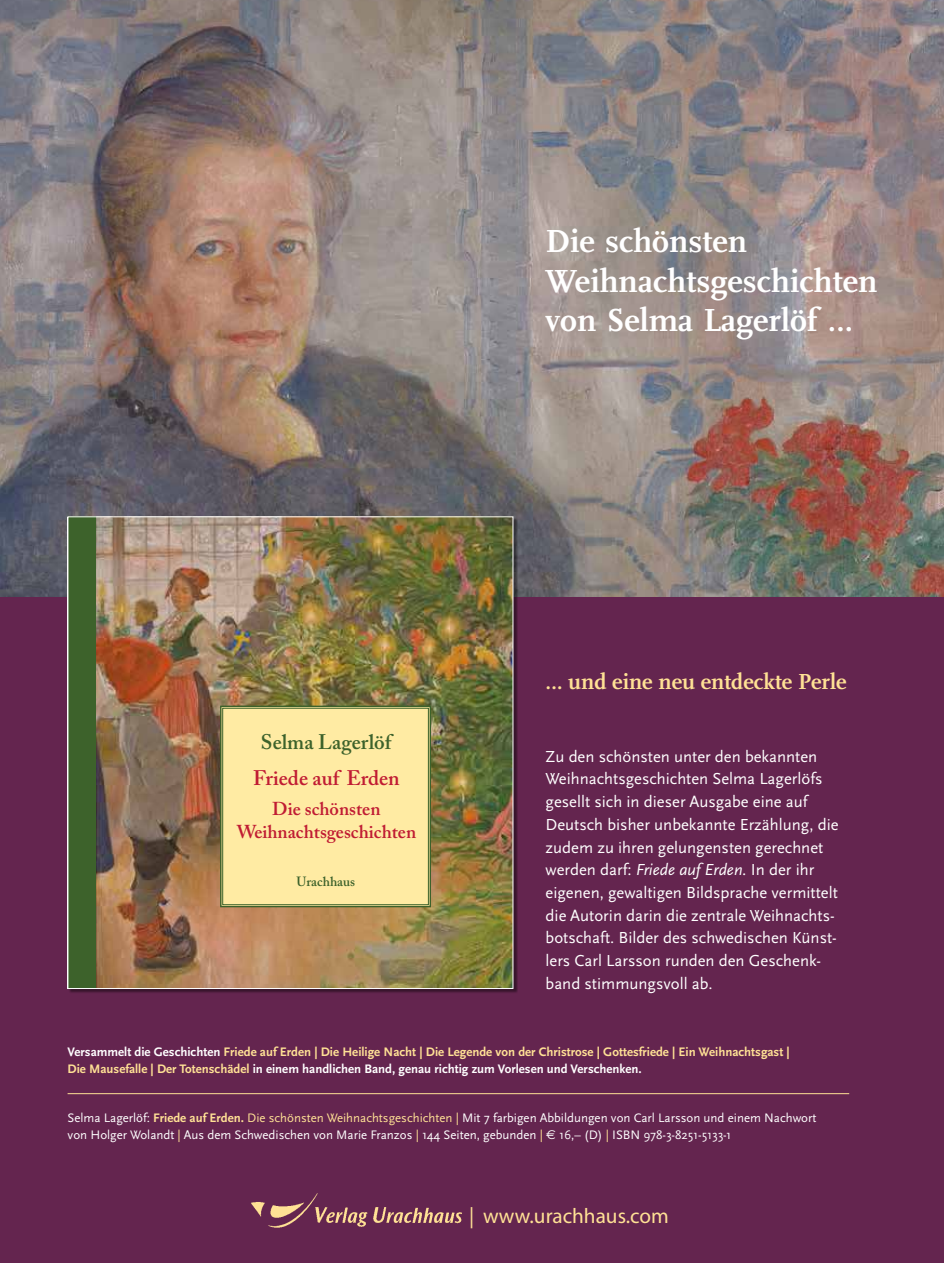
<style>
.page{position:relative;width:944px;height:1263px;background:#fff}
.page>*{position:absolute;margin:0;border:0;box-sizing:border-box;transform-origin:0 0}
.t1{font:700 33.3px/39.5px "Scala";color:#fff}
.t2{font:700 22.65px "Scala OT";color:#ffe195}
.t3{font:21.15px "Myriad Pro";color:#ffe195}
.t4{font:600 21px "Adobe Caslon Pro";color:#c01c33}
.t5{font:600 21px "Adobe Caslon";color:#3d622b}
.t6{font:600 18.6px/22.8px "Adobe Caslon Pro";color:#c01c33;text-align:center}
.t7{font:16.65px/22.8px "Scala Sans OT";color:#fff}
.t8{font:600 13.35px "Adobe Caslon";color:#3d622b}
.t9{font:12.9px/16.6px "Scala Sans OT";color:#fff}
.t10{font:700 12.9px/16.6px "Scala Sans OT";color:#ffe195}
.s1{font-style:italic}
.s2{color:#fff}
.s3{font-weight:700;color:#ffe195}
.s4{color:#ffe195}
.s5{font-family:"Euro Sans"}
</style>
<div class="page">
<div style="left:0;top:596px;width:944px;height:667px;background:#64254f"></div>
<img style="left:0;top:0;width:944px;height:596px">
<img style="left:251px;top:1193px;width:211px;height:35px">
<div style="left:69px;top:517px;width:449px;height:477px;background:#000;opacity:.45"></div>
<img style="left:96px;top:518px;width:415px;height:469px">
<div style="left:68px;top:517px;width:28px;height:471px;background:#3d622b"></div>
<div style="left:219px;top:705px;width:213px;height:203px;background:#ffeba3"></div>
<div style="left:222px;top:708px;width:207px;height:197px;border:1px solid #3d622b"></div>
<hr style="left:68px;top:1093px;width:781px;height:1px;background:#ffe195">
<h1 class="t1" style="left:546px;top:222px;width:333px">Die schönsten<br>Weihnachtsgeschichten von Selma Lagerlöf …</h1>
<p class="t5" style="left:261px;top:729px;width:132px">Selma Lagerlöf</p>
<p class="t4" style="left:253px;top:766px;width:148px">Friede auf Erden</p>
<p class="t6" style="left:237px;top:798px;width:181px">Die schönsten<br>Weihnachtsgeschichten</p>
<p class="t8" style="left:296px;top:873px;width:60px">Urachhaus</p>
<h2 class="t2" style="left:546px;top:669px;width:303px">… und eine neu entdeckte Perle</h2>
<p class="t7" style="left:546px;top:745px;width:295px">Zu den schönsten unter den bekannten Weihnachtsgeschichten Selma Lagerlöfs gesellt sich in dieser Ausgabe eine auf Deutsch bisher unbekannte Erzählung, die zudem zu ihren gelungensten gerechnet werden darf: <span class="s1">Friede auf Erden.</span> In der ihr eigenen, gewaltigen Bildsprache vermittelt die Autorin darin die zentrale Weihnachts&shy;botschaft. Bilder des schwedischen Künst&shy;lers Carl Larsson runden den Geschenk&shy;band stimmungsvoll ab.</p>
<p class="t10" style="left:68px;top:1043px;width:724px"><span class="s2">Versammelt die Geschichten</span> Friede auf Erden | Die Heilige Nacht | Die Legende von der Christrose | Gottesfriede | Ein Weihnachtsgast |<br>Die Mausefalle | Der Totenschädel <span class="s2">in einem handlichen Band, genau richtig zum Vorlesen und Verschenken.</span></p>
<p class="t9" style="left:68px;top:1110px;width:750px">Selma Lagerlöf: <span class="s3">Friede auf Erden.</span> <span class="s4">Die schönsten Weihnachtsgeschichten |</span> Mit 7 farbigen Abbildungen von Carl Larsson und einem Nachwort von Holger Wolandt <span class="s4">|</span> Aus dem Schwedischen von Marie Franzos <span class="s4">|</span> 144 Seiten, gebunden <span class="s4">|</span> <span class="s5">€</span> 16,– (D) <span class="s4">|</span> ISBN 978-3-8251-5133-1</p>
<p class="t3" style="left:469px;top:1203px;width:201px">| www.urachhaus.com</p>
</div>
